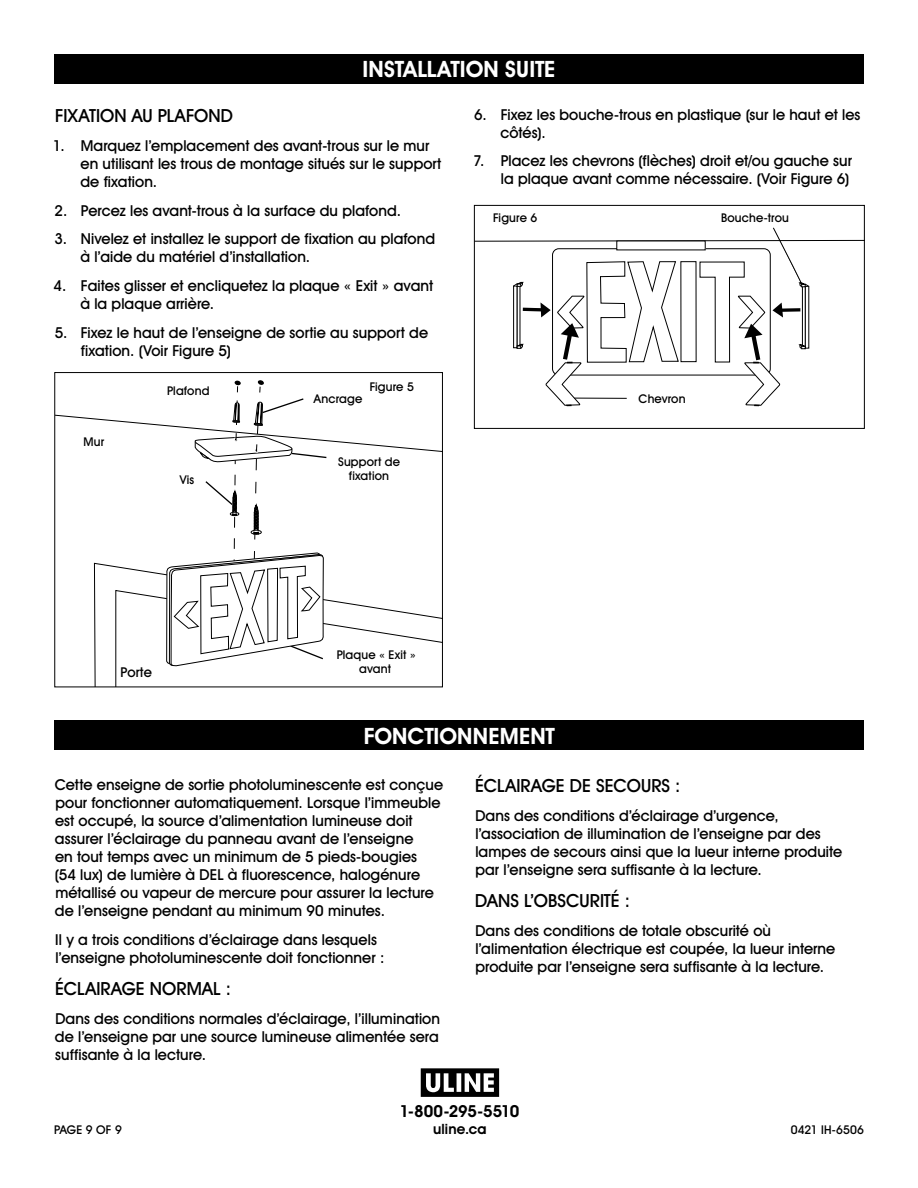
<style>
.page{position:relative;width:918px;height:1188px;background:#fff}
.page>*{position:absolute;margin:0;border:0;box-sizing:border-box;transform-origin:0 0}
.t1{font:700 22.5px "Uline Two Knine";letter-spacing:.005em;color:#fff}
.t2{font:18px "Uline Two Knine";letter-spacing:.005em;color:#000}
.t3{font:700 16.5px "Uline Two Knine";letter-spacing:-.015em;color:#000}
.t4{font:15px/18px "Uline Two Knine";letter-spacing:.005em;color:#000}
.t5{font:700 14.25px "Uline Two Knine";letter-spacing:.01em;color:#000}
.t6{font:13.5px "Uline Two Knine";letter-spacing:.005em;color:#000}
.t7{font:12px/14.4px "Uline Two Knine";letter-spacing:.015em;color:#000;text-align:center}
</style>
<div class="page">
<div style="left:54px;top:720px;width:810px;height:30px;background:#000"></div>
<div style="left:54px;top:54px;width:810px;height:30px;background:#000"></div>
<svg style="left:94px;top:380px;width:347px;height:305px"></svg>
<div style="left:54px;top:372px;width:389px;height:315px;border:1px solid #000"></div>
<svg style="left:476px;top:227px;width:387px;height:179px"></svg>
<div style="left:474px;top:205px;width:391px;height:224px;border:1px solid #000"></div>
<svg style="left:421px;top:1068px;width:78px;height:29px"></svg>
<h1 class="t1" style="left:362px;top:56px;width:195px">INSTALLATION SUITE</h1>
<p class="t2" style="left:55px;top:104px;width:179px">FIXATION AU PLAFOND</p>
<p class="t4" style="left:80px;top:136px;width:362px;text-indent:-27px">1. Marquez l’emplacement des avant-trous sur le mur en utilisant les trous de montage situés sur le support de fixation.</p>
<p class="t4" style="left:55px;top:201px;width:348px">2. Percez les avant-trous à la surface du plafond.</p>
<p class="t4" style="left:80px;top:230px;width:356px;text-indent:-26px">3. Nivelez et installez le support de fixation au plafond à l’aide du matériel d’installation.</p>
<p class="t4" style="left:80px;top:277px;width:354px;text-indent:-27px">4. Faites glisser et encliquetez la plaque « Exit » avant à la plaque arrière.</p>
<p class="t4" style="left:81px;top:323px;width:349px;text-indent:-26px">5. Fixez le haut de l’enseigne de sortie au support de fixation. (Voir Figure 5)</p>
<p class="t7" style="left:83px;top:434px;width:22px">Mur</p>
<p class="t7" style="left:167px;top:384px;width:44px">Plafond</p>
<p class="t7" style="left:180px;top:473px;width:16px">Vis</p>
<p class="t7" style="left:314px;top:391px;width:50px">Ancrage</p>
<p class="t7" style="left:370px;top:379px;width:46px">Figure 5</p>
<p class="t7" style="left:338px;top:454px;width:63px">Support de fixation</p>
<p class="t4" style="left:500px;top:105px;width:361px;text-indent:-26px">6. Fixez les bouche-trous en plastique (sur le haut et les côtés).</p>
<p class="t4" style="left:473px;top:152px;width:380px;text-align:right">7. Placez les chevrons (flèches) droit et/ou gauche sur la plaque avant comme nécessaire. (Voir Figure 6)</p>
<p class="t7" style="left:493px;top:211px;width:46px">Figure 6</p>
<p class="t7" style="left:721px;top:211px;width:69px">Bouche-trou</p>
<p class="t7" style="left:639px;top:391px;width:49px">Chevron</p>
<p class="t6" style="left:121px;top:664px;width:33px">Porte</p>
<p class="t7" style="left:337px;top:647px;width:81px">Plaque « Exit » avant</p>
<h1 class="t1" style="left:364px;top:723px;width:193px">FONCTIONNEMENT</h1>
<p class="t4" style="left:55px;top:775px;width:390px">Cette enseigne de sortie photoluminescente est conçue pour fonctionner automatiquement. Lorsque l’immeuble est occupé, la source d’alimentation lumineuse doit assurer l’éclairage du panneau avant de l’enseigne<br>en tout temps avec un minimum de 5 pieds-bougies<br>(54 lux) de lumière à DEL à fluorescence, halogénure métallisé ou vapeur de mercure pour assurer la lecture de l’enseigne pendant au minimum 90 minutes.</p>
<p class="t4" style="left:55px;top:930px;width:331px">Il y a trois conditions d’éclairage dans lesquels l’enseigne photoluminescente doit fonctionner :</p>
<p class="t2" style="left:55px;top:977px;width:177px">ÉCLAIRAGE NORMAL :</p>
<p class="t4" style="left:55px;top:1009px;width:387px;text-align:justify">Dans des conditions normales d’éclairage, l’illumination de l’enseigne par une source lumineuse alimentée sera suffisante à la lecture.</p>
<p class="t2" style="left:475px;top:775px;width:207px">ÉCLAIRAGE DE SECOURS :</p>
<p class="t4" style="left:475px;top:806px;width:368px">Dans des conditions d’éclairage d’urgence, l’association de illumination de l’enseigne par des lampes de secours ainsi que la lueur interne produite par l’enseigne sera suffisante à la lecture.</p>
<p class="t2" style="left:475px;top:890px;width:156px">DANS L’OBSCURITÉ :</p>
<p class="t4" style="left:475px;top:922px;width:362px">Dans des conditions de totale obscurité où l’alimentation électrique est coupée, la lueur interne produite par l’enseigne sera suffisante à la lecture.</p>
<p class="t3" style="left:399px;top:1101px;width:121px">1-800-295-5510</p>
<p class="t5" style="left:433px;top:1120px;width:55px">uline.ca</p>
<p class="t7" style="left:54px;top:1122px;width:69px">PAGE 9 OF 9</p>
<p class="t7" style="left:791px;top:1122px;width:75px">0421 IH-6506</p>
</div>
